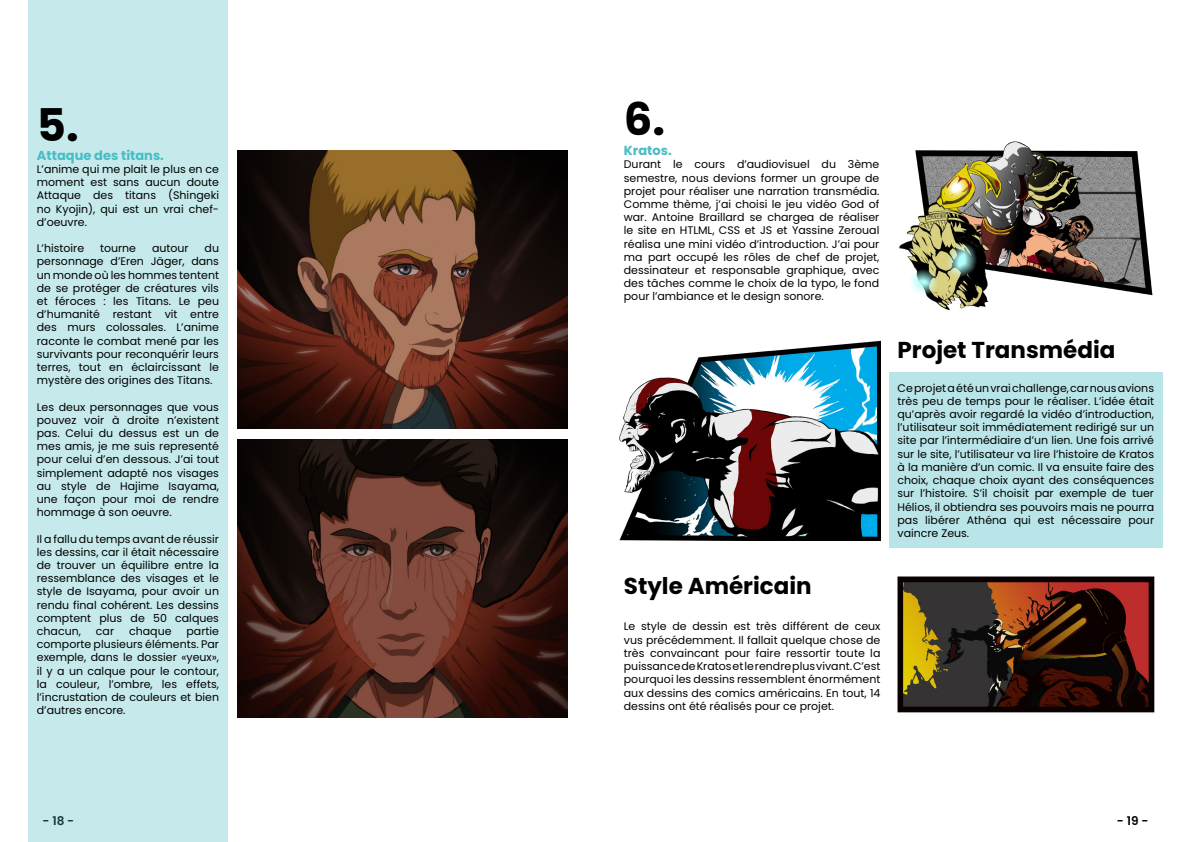
<style>
.page{position:relative;width:1191px;height:842px;background:#fff}
.page>*{position:absolute;margin:0;border:0;box-sizing:border-box;transform-origin:0 0}
.t1{font:700 45px "Poppins";color:#000}
.t2{font:700 23px "Poppins";color:#000}
.t3{font:700 13px "Poppins";color:#48bcc4}
.t4{font:600 12px "Poppins";color:#000}
.t5{font:11px/13.2px "Poppins";color:#000;text-align:justify}
</style>
<div class="page">
<div style="left:28px;top:0;width:200px;height:842px;background:#c6eaec"></div>
<div style="left:889px;top:372px;width:273px;height:176px;background:#bae5e8"></div>
<img style="left:237px;top:151px;width:330px;height:277px">
<img style="left:237px;top:440px;width:330px;height:278px">
<img style="left:899px;top:141px;width:254px;height:170px">
<img style="left:897px;top:577px;width:258px;height:135px">
<img style="left:619px;top:341px;width:261px;height:199px">
<h1 class="t1" style="left:37px;top:99px;width:43px">5.</h1>
<p class="t3" style="left:37px;top:148px;width:129px">Attaque des titans.</p>
<p class="t5" style="left:37px;top:163px;width:184px">L’anime qui me plait le plus en ce moment est sans aucun doute Attaque des titans (Shingeki no Kyojin), qui est un vrai chef&shy;d’oeuvre.</p>
<p class="t5" style="left:37px;top:242px;width:49px">L’histoire</p>
<p class="t5" style="left:100px;top:242px;width:38px">tourne</p>
<p class="t5" style="left:152px;top:242px;width:38px">autour</p>
<p class="t5" style="left:37px;top:242px;width:184px;text-indent:168px">du personnage d’Eren Jäger, dans un monde où les hommes tentent de se protéger de créatures vils et féroces : les Titans. Le peu d’humanité restant vit entre des murs colossales. L’anime raconte le combat mené par les survivants pour reconquérir leurs terres, tout en éclaircissant le mystère des origines des Titans.</p>
<p class="t5" style="left:37px;top:400px;width:184px">Les deux personnages que vous pouvez voir à droite n’existent pas. Celui du dessus est un de mes amis, je me suis representé pour celui d’en dessous. J’ai tout simplement adapté nos visages au style de Hajime Isayama, une façon pour moi de rendre hommage à son oeuvre.</p>
<p class="t5" style="left:37px;top:532px;width:184px">Il a fallu du temps avant de réussir les dessins, car il était nécessaire de trouver un équilibre entre la ressemblance des visages et le style de Isayama, pour avoir un rendu final cohérent. Les dessins comptent plus de 50 calques chacun,</p>
<p class="t5" style="left:37px;top:625px;width:184px;text-indent:150px">partie comporte plusieurs éléments. Par exemple, dans le dossier «yeux», il y a un calque pour le contour, la couleur, l’ombre, les effets, l’incrustation de couleurs et bien d’autres encore.</p>
<p class="t5" style="left:96px;top:625px;width:20px">car</p>
<p class="t5" style="left:129px;top:625px;width:44px">chaque</p>
<h1 class="t1" style="left:624px;top:93px;width:43px">6.</h1>
<p class="t3" style="left:624px;top:143px;width:49px">Kratos.</p>
<p class="t5" style="left:624px;top:158px;width:257px">Durant le cours d’audiovisuel du 3ème semestre, nous devions former un groupe de projet pour réaliser une narration transmédia.<br>Comme thème, j’ai choisi le jeu vidéo God of war. Antoine Braillard se chargea de réaliser le site en HTLML, CSS et JS et Yassine Zeroual réalisa une mini vidéo d’introduction. J’ai pour ma part occupé les rôles de chef de projet, dessinateur et responsable graphique, avec des tâches comme le choix de la typo, le fond pour l’ambiance et le design sonore.</p>
<h2 class="t2" style="left:624px;top:573px;width:189px">Style Américain</h2>
<p class="t5" style="left:624px;top:620px;width:258px">Le style de dessin est très différent de ceux vus précédemment. Il fallait quelque chose de très convaincant pour faire ressortir toute la puissance de Kratos et le rendre plus vivant. C’est pourquoi les dessins ressemblent énormément aux dessins des comics américains. En tout, 14 dessins ont été réalisés pour ce projet.</p>
<h2 class="t2" style="left:897px;top:336px;width:219px">Projet Transmédia</h2>
<p class="t5" style="left:897px;top:381px;width:258px">Ce projet a été un vrai challenge, car nous avions très peu de temps pour le réaliser. L’idée était qu’après avoir regardé la vidéo d’introduction, l’utilisateur soit immédiatement redirigé sur un site par l’intermédiaire d’un lien. Une fois arrivé sur le site, l’utilisateur va lire l’histoire de Kratos à la manière d’un comic. Il va ensuite faire des choix, chaque choix ayant des conséquences sur l’histoire. S’il choisit par exemple de tuer Hélios, il obtiendra ses pouvoirs mais ne pourra pas libérer Athéna qui est nécessaire pour vaincre Zeus.</p>
<p class="t4" style="left:43px;top:814px;width:33px">- 18 -</p>
<p class="t4" style="left:1116px;top:814px;width:33px">- 19 -</p>
</div>
